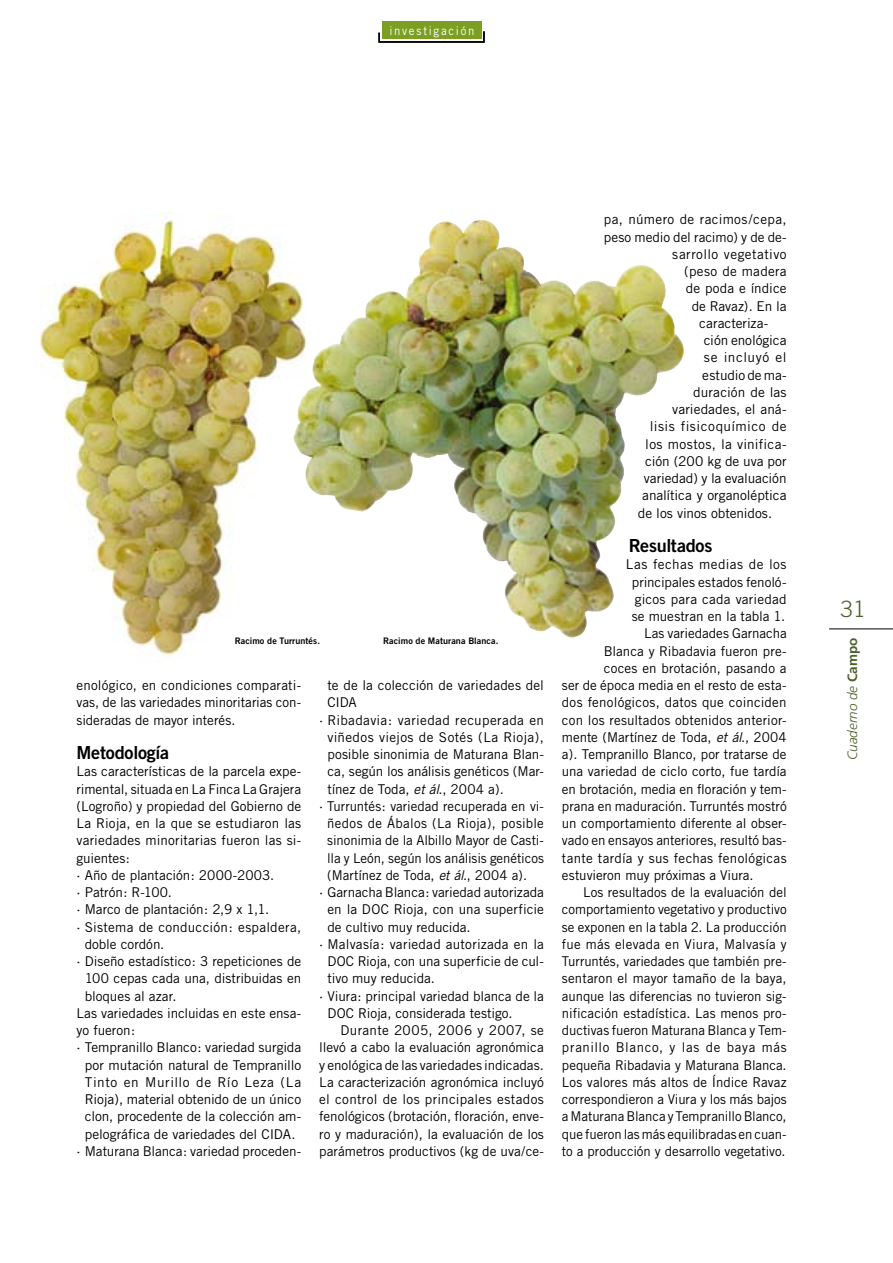
<style>
.page{position:relative;width:893px;height:1263px;background:#fff}
.page>*{position:absolute;margin:0;border:0;box-sizing:border-box;transform-origin:0 0}
.t1{font:300 22.5px "Trade Gothic";color:#4d602b}
.t2{font:18px "Trade Gothic Bold Two";letter-spacing:-.015em;color:#000}
.t3{font:13.5px/17.2px "Trade Gothic";color:#000;text-align:justify}
.t4{font:13.5px "Trade Gothic";letter-spacing:.025em;color:#000}
.t5{font:13.5px "Trade Gothic";letter-spacing:.02em;color:#000}
.t6{font:13.5px "Trade Gothic";letter-spacing:.035em;color:#000}
.t7{font:13.5px "Trade Gothic";letter-spacing:.045em;color:#000}
.t8{font:13.5px "Trade Gothic";letter-spacing:.05em;color:#000}
.t9{font:13.5px "Trade Gothic";letter-spacing:.03em;color:#000}
.t10{font:italic 300 13.5px "Frutiger";color:#4d602b}
.t11{font:12px "Trade Gothic";letter-spacing:.15em;color:#fff;scale:.95 1}
.t12{font:9px "Trade Gothic Bold Two";letter-spacing:.01em;color:#000}
.s1{font-style:italic}
.s2{font-weight:700;font-style:normal}
</style>
<div class="page">
<hr style="left:829px;top:628px;width:64px;height:1px;background:#000">
<div style="left:382px;top:21px;width:99px;height:18px;background:#7c9e22"></div>
<svg style="left:378px;top:30px;width:107px;height:13px"></svg>
<img style="left:422px;top:221px;width:182px;height:417px">
<img style="left:316px;top:254px;width:106px;height:258px">
<img style="left:40px;top:213px;width:276px;height:450px">
<img style="left:466px;top:220px;width:200px;height:88px">
<p class="t11" style="left:389px;top:23px;width:91px">inv stigación</p>
<p class="t11" style="left:403px;top:23px;width:63px">reportaje</p>
<p class="t12" style="left:235px;top:635px;width:87px">Racimo de Turruntés.</p>
<p class="t12" style="left:383px;top:635px;width:117px">Racimo de Maturana Blanca.</p>
<p class="t3" style="left:77px;top:676px;width:226px">enológico, en condiciones comparati&shy;vas, de las variedades minoritarias con&shy;sideradas de mayor interés.</p>
<h2 class="t2" style="left:77px;top:741px;width:94px">Metodología</h2>
<p class="t3" style="left:77px;top:763px;width:226px">Las características de la parcela expe-</p>
<p class="t3" style="left:77px;top:780px;width:226px">rimental, situada en La Finca La Grajera</p>
<p class="t3" style="left:77px;top:797px;width:226px">(Logroño) y propiedad del Gobierno de</p>
<p class="t3" style="left:77px;top:814px;width:226px">La Rioja, en la que se estudiaron las</p>
<p class="t3" style="left:77px;top:832px;width:226px">variedades minoritarias fueron las si-</p>
<p class="t3" style="left:77px;top:849px;width:55px">guientes:</p>
<p class="t3" style="left:77px;top:866px;width:199px">· Año de plantación: 2000-2003.</p>
<p class="t3" style="left:77px;top:883px;width:97px">· Patrón: R-100.</p>
<p class="t3" style="left:77px;top:901px;width:194px">· Marco de plantación: 2,9 x 1,1.</p>
<p class="t5" style="left:77px;top:919px;width:226px">· Sistema de conducción: espaldera,</p>
<p class="t3" style="left:85px;top:935px;width:81px">doble cordón.</p>
<p class="t3" style="left:77px;top:952px;width:226px">· Diseño estadístico: 3 repeticiones de</p>
<p class="t3" style="left:85px;top:970px;width:218px">100 cepas cada una, distribuidas en</p>
<p class="t3" style="left:85px;top:987px;width:93px">bloques al azar.</p>
<p class="t3" style="left:77px;top:1004px;width:226px">Las variedades incluidas en este ensa-</p>
<p class="t3" style="left:77px;top:1021px;width:60px">yo fueron:</p>
<p class="t3" style="left:77px;top:1039px;width:226px">· Tempranillo Blanco: variedad surgida</p>
<p class="t3" style="left:85px;top:1056px;width:218px">por mutación natural de Tempranillo</p>
<p class="t7" style="left:85px;top:1074px;width:218px">Tinto en Murillo de Río Leza (La</p>
<p class="t3" style="left:85px;top:1090px;width:218px">Rioja), material obtenido de un único</p>
<p class="t3" style="left:85px;top:1108px;width:218px">clon, procedente de la colección am-</p>
<p class="t3" style="left:85px;top:1125px;width:212px">pelográfica de variedades del CIDA.</p>
<p class="t3" style="left:77px;top:1142px;width:226px">· Maturana Blanca: variedad proceden-</p>
<p class="t3" style="left:327px;top:676px;width:218px">te de la colección de variedades del</p>
<p class="t3" style="left:327px;top:694px;width:31px">CIDA</p>
<p class="t4" style="left:319px;top:712px;width:226px">· Ribadavia: variedad recuperada en</p>
<p class="t4" style="left:327px;top:729px;width:218px">viñedos viejos de Sotés (La Rioja),</p>
<p class="t3" style="left:327px;top:745px;width:218px">posible sinonimia de Maturana Blan-</p>
<p class="t3" style="left:327px;top:763px;width:218px">ca, según los análisis genéticos (Mar-</p>
<p class="t3" style="left:327px;top:780px;width:178px">tínez de Toda, <span class="s1">et ál</span>., 2004 a).</p>
<p class="t3" style="left:319px;top:797px;width:226px">· Turruntés: variedad recuperada en vi-</p>
<p class="t5" style="left:327px;top:815px;width:218px">ñedos de Ábalos (La Rioja), posible</p>
<p class="t3" style="left:327px;top:832px;width:218px">sinonimia de la Albillo Mayor de Casti-</p>
<p class="t3" style="left:327px;top:849px;width:218px">lla y León, según los análisis genéticos</p>
<p class="t3" style="left:327px;top:866px;width:201px">(Martínez de Toda, <span class="s1">et ál</span>., 2004 a).</p>
<p class="t3" style="left:319px;top:883px;width:226px">· Garnacha Blanca: variedad autorizada</p>
<p class="t3" style="left:327px;top:901px;width:218px">en la DOC Rioja, con una superficie</p>
<p class="t3" style="left:327px;top:918px;width:145px">de cultivo muy reducida.</p>
<p class="t3" style="left:319px;top:935px;width:226px">· Malvasía: variedad autorizada en la</p>
<p class="t3" style="left:327px;top:952px;width:218px">DOC Rioja, con una superficie de cul-</p>
<p class="t3" style="left:327px;top:970px;width:109px">tivo muy reducida.</p>
<p class="t3" style="left:319px;top:987px;width:226px">· Viura: principal variedad blanca de la</p>
<p class="t3" style="left:327px;top:1004px;width:187px">DOC Rioja, considerada testigo.</p>
<p class="t4" style="left:340px;top:1022px;width:205px">Durante 2005, 2006 y 2007, se</p>
<p class="t3" style="left:319px;top:1039px;width:226px">llevó a cabo la evaluación agronómica</p>
<p class="t3" style="left:319px;top:1056px;width:226px">y enológica de las variedades indicadas.</p>
<p class="t3" style="left:319px;top:1073px;width:226px">La caracterización agronómica incluyó</p>
<p class="t4" style="left:319px;top:1091px;width:226px">el control de los principales estados</p>
<p class="t3" style="left:319px;top:1108px;width:226px">fenológicos (brotación, floración, enve-</p>
<p class="t3" style="left:319px;top:1125px;width:226px">ro y maduración), la evaluación de los</p>
<p class="t3" style="left:319px;top:1142px;width:226px">parámetros productivos (kg de uva/ce-</p>
<p class="t9" style="left:604px;top:211px;width:184px">pa, número de racimos/cepa,</p>
<p class="t3" style="left:604px;top:228px;width:184px">peso medio del racimo) y de de-</p>
<p class="t6" style="left:672px;top:246px;width:116px">sarrollo vegetativo</p>
<p class="t4" style="left:684px;top:263px;width:104px">(peso de madera</p>
<p class="t3" style="left:686px;top:280px;width:102px">de poda e índice</p>
<p class="t3" style="left:692px;top:297px;width:96px">de Ravaz). En la</p>
<p class="t3" style="left:699px;top:314px;width:71px">caracteriza-</p>
<p class="t3" style="left:704px;top:331px;width:84px">ción enológica</p>
<p class="t7" style="left:704px;top:349px;width:84px">se incluyó el</p>
<p class="t3" style="left:702px;top:366px;width:86px">estudio de ma-</p>
<p class="t3" style="left:693px;top:383px;width:95px">duración de las</p>
<p class="t3" style="left:672px;top:400px;width:116px">variedades, el aná-</p>
<p class="t6" style="left:650px;top:418px;width:138px">lisis fisicoquímico de</p>
<p class="t3" style="left:645px;top:435px;width:143px">los mostos, la vinifica-</p>
<p class="t3" style="left:645px;top:452px;width:143px">ción (200 kg de uva por</p>
<p class="t3" style="left:644px;top:469px;width:144px">variedad) y la evaluación</p>
<p class="t3" style="left:642px;top:487px;width:146px">analítica y organoléptica</p>
<p class="t3" style="left:638px;top:504px;width:136px">de los vinos obtenidos.</p>
<h2 class="t2" style="left:629px;top:534px;width:85px">Resultados</h2>
<p class="t6" style="left:626px;top:556px;width:162px">Las fechas medias de los</p>
<p class="t3" style="left:632px;top:573px;width:156px">principales estados fenoló-</p>
<p class="t5" style="left:635px;top:591px;width:153px">gicos para cada variedad</p>
<p class="t3" style="left:632px;top:607px;width:155px">se muestran en la tabla 1.</p>
<p class="t3" style="left:644px;top:625px;width:144px">Las variedades Garnacha</p>
<p class="t3" style="left:604px;top:642px;width:184px">Blanca y Ribadavia fueron pre-</p>
<p class="t3" style="left:604px;top:659px;width:184px">coces en brotación, pasando a</p>
<p class="t3" style="left:562px;top:676px;width:226px">ser de época media en el resto de esta-</p>
<p class="t3" style="left:562px;top:694px;width:226px">dos fenológicos, datos que coinciden</p>
<p class="t3" style="left:562px;top:711px;width:226px">con los resultados obtenidos anterior-</p>
<p class="t3" style="left:562px;top:728px;width:226px">mente (Martínez de Toda, <span class="s1">et ál</span>., 2004</p>
<p class="t3" style="left:562px;top:745px;width:226px">a). Tempranillo Blanco, por tratarse de</p>
<p class="t3" style="left:562px;top:763px;width:226px">una variedad de ciclo corto, fue tardía</p>
<p class="t3" style="left:562px;top:780px;width:226px">en brotación, media en floración y tem-</p>
<p class="t3" style="left:562px;top:797px;width:226px">prana en maduración. Turruntés mostró</p>
<p class="t3" style="left:562px;top:814px;width:226px">un comportamiento diferente al obser-</p>
<p class="t3" style="left:562px;top:832px;width:226px">vado en ensayos anteriores, resultó bas-</p>
<p class="t5" style="left:562px;top:850px;width:226px">tante tardía y sus fechas fenológicas</p>
<p class="t3" style="left:562px;top:866px;width:193px">estuvieron muy próximas a Viura.</p>
<p class="t3" style="left:583px;top:883px;width:205px">Los resultados de la evaluación del</p>
<p class="t3" style="left:562px;top:901px;width:226px">comportamiento vegetativo y productivo</p>
<p class="t3" style="left:562px;top:918px;width:226px">se exponen en la tabla 2. La producción</p>
<p class="t3" style="left:562px;top:935px;width:226px">fue más elevada en Viura, Malvasía y</p>
<p class="t3" style="left:562px;top:952px;width:226px">Turruntés, variedades que también pre-</p>
<p class="t3" style="left:562px;top:970px;width:226px">sentaron el mayor tamaño de la baya,</p>
<p class="t3" style="left:562px;top:987px;width:226px">aunque las diferencias no tuvieron sig-</p>
<p class="t3" style="left:562px;top:1004px;width:226px">nificación estadística. Las menos pro-</p>
<p class="t3" style="left:562px;top:1021px;width:226px">ductivas fueron Maturana Blanca y Tem-</p>
<p class="t8" style="left:562px;top:1039px;width:226px">pranillo Blanco, y las de baya más</p>
<p class="t3" style="left:562px;top:1056px;width:226px">pequeña Ribadavia y Maturana Blanca.</p>
<p class="t3" style="left:562px;top:1073px;width:226px">Los valores más altos de Índice Ravaz</p>
<p class="t3" style="left:562px;top:1090px;width:226px">correspondieron a Viura y los más bajos</p>
<p class="t3" style="left:562px;top:1108px;width:226px">a Maturana Blanca y Tempranillo Blanco,</p>
<p class="t3" style="left:562px;top:1125px;width:226px">que fueron las más equilibradas en cuan-</p>
<p class="t3" style="left:562px;top:1142px;width:225px">to a producción y desarrollo vegetativo.</p>
<h1 class="t1" style="left:840px;top:596px;width:27px">31</h1>
<p class="t10" style="left:845px;top:760px;width:124px;rotate:-90deg">Cuaderno de <span class="s2">Campo</span></p>
</div>
